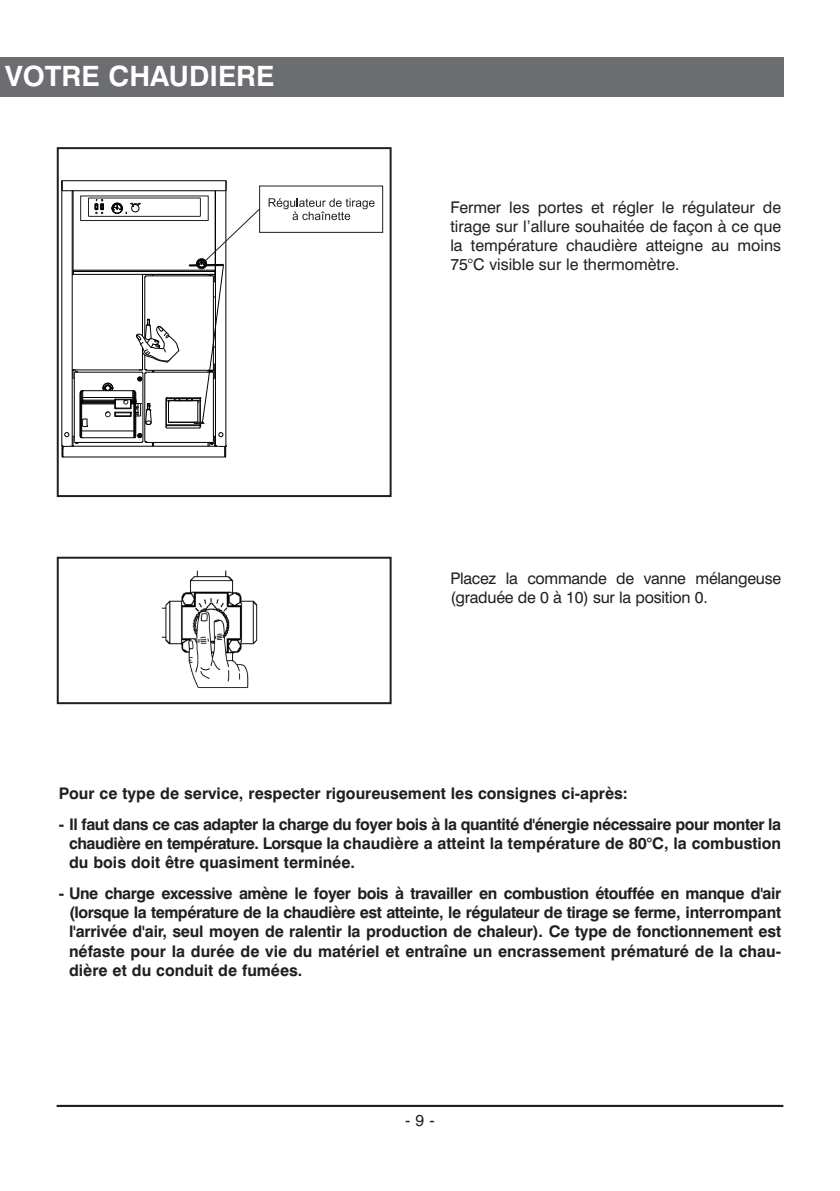
<style>
.page{position:relative;width:840px;height:1191px;background:#fff}
.page>*{position:absolute;margin:0;border:0;box-sizing:border-box;transform-origin:0 0}
.t1{font:700 28px "Swiss 721 BT";color:#fff}
.t2{font:700 16px/19.2px "Swiss 721 BT";color:#231f20;text-align:justify}
.t3{font:16px/19.2px "Swiss 721 BT";letter-spacing:-.015em;color:#231f20;text-align:justify}
.t4{font:16px "Helvetica";color:#231f20}
</style>
<div class="page">
<hr style="left:57px;top:1105px;width:725px;height:2px;background:#231f20">
<div style="left:0;top:57px;width:782px;height:39px;background:#6c6d70"></div>
<div style="left:57px;top:557px;width:334px;height:147px;border:2px solid #231f20"></div>
<img style="left:161px;top:570px;width:97px;height:118px">
<svg style="left:268px;top:198px;width:106px;height:22px"></svg>
<div style="left:259px;top:186px;width:124px;height:47px;border:1px solid #231f20"></div>
<hr style="left:72px;top:446px;width:143px;height:1px;background:#010202">
<hr style="left:63px;top:456px;width:162px;height:1px;background:#010202">
<hr style="left:74px;top:373px;width:1px;height:68px;background:#010202">
<hr style="left:74px;top:372px;width:68px;height:1px;background:#010202">
<hr style="left:74px;top:442px;width:68px;height:1px;background:#010202">
<hr style="left:61px;top:181px;width:1px;height:265px;background:#010202">
<hr style="left:72px;top:191px;width:1px;height:255px;background:#010202">
<hr style="left:225px;top:191px;width:1px;height:255px;background:#010202">
<hr style="left:215px;top:191px;width:1px;height:73px;background:#010202">
<hr style="left:73px;top:274px;width:142px;height:1px;background:#010202">
<hr style="left:73px;top:270px;width:142px;height:1px;background:#010202">
<hr style="left:74px;top:271px;width:140px;height:1px;background:#010202">
<hr style="left:62px;top:180px;width:164px;height:1px;background:#010202">
<svg style="left:215px;top:180px;width:12px;height:11px"></svg>
<hr style="left:73px;top:190px;width:142px;height:1px;background:#010202">
<svg style="left:72px;top:369px;width:6px;height:10px"></svg>
<svg style="left:61px;top:180px;width:14px;height:95px"></svg>
<hr style="left:82px;top:437px;width:52px;height:1px;background:#010202">
<hr style="left:83px;top:390px;width:50px;height:1px;background:#010202">
<hr style="left:82px;top:430px;width:52px;height:1px;background:#010202">
<hr style="left:83px;top:397px;width:50px;height:1px;background:#010202">
<hr style="left:83px;top:400px;width:31px;height:1px;background:#010202">
<hr style="left:82px;top:401px;width:32px;height:1px;background:#010202">
<hr style="left:82px;top:402px;width:32px;height:1px;background:#010202">
<hr style="left:82px;top:403px;width:32px;height:1px;background:#010202">
<svg style="left:61px;top:390px;width:27px;height:67px"></svg>
<div style="left:88px;top:198px;width:113px;height:19px;border:1px solid #231f20"></div>
<svg style="left:95px;top:199px;width:166px;height:258px"></svg>
<div style="left:57px;top:147px;width:334px;height:350px;border:2px solid #231f20"></div>
<h1 class="t1" style="left:5px;top:65px;width:271px">VOTRE CHAUDIERE</h1>
<p class="t3" style="left:450px;top:199px;width:332px">Fermer les portes et régler le régulateur de tirage sur l’allure souhaitée de façon à ce que la température chaudière atteigne au moins 75°C visible sur le thermomètre.</p>
<p class="t3" style="left:450px;top:570px;width:332px">Placez la commande de vanne mélangeuse (graduée de 0 à 10) sur la position 0.</p>
<p class="t2" style="left:59px;top:786px;width:570px">Pour ce type de service, respecter rigoureusement les consignes ci-après:</p>
<p class="t2" style="left:69px;top:816px;width:713px;text-indent:-10px">- Il faut dans ce cas adapter la charge du foyer bois à la quantité d'énergie nécessaire pour monter la chaudière en température. Lorsque la chaudière a atteint la température de 80°C, la combustion du bois doit être quasiment terminée.</p>
<p class="t2" style="left:69px;top:885px;width:713px;text-indent:-10px">- Une charge excessive amène le foyer bois à travailler en combustion étouffée en manque d'air (lorsque la température de la chaudière est atteinte, le régulateur de tirage se ferme, interrompant l'arrivée d'air, seul moyen de ralentir la production de chaleur). Ce type de fonctionnement est néfaste pour la durée de vie du matériel et entraîne un encrassement prématuré de la chau&shy;dière et du conduit de fumées.</p>
<p class="t4" style="left:405px;top:1114px;width:31px">- 9 -</p>
</div>
